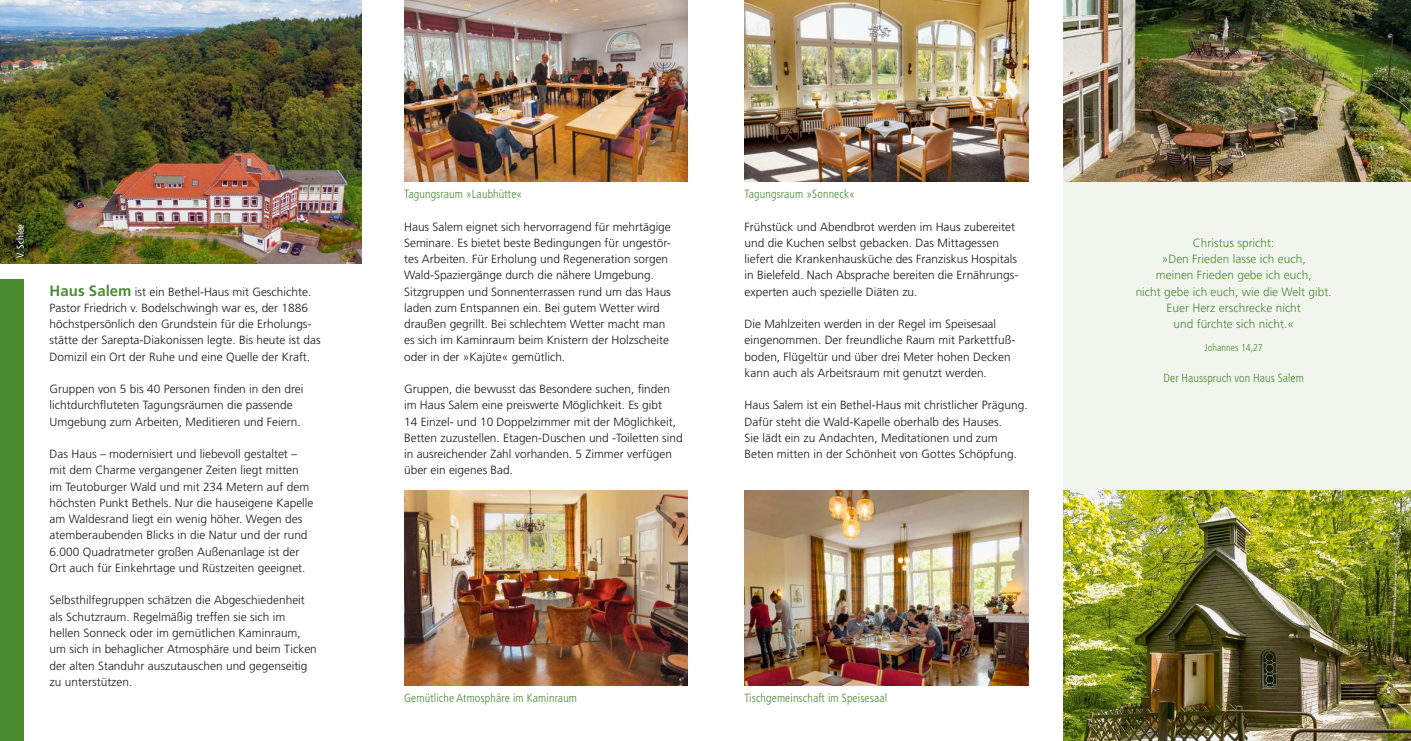
<style>
.page{position:relative;width:1411px;height:741px;background:#fff}
.page>*{position:absolute;margin:0;border:0;box-sizing:border-box;transform-origin:0 0}
.t1{font:300 11.88px/16.2px "Frutiger";color:#1a1a18}
.t2{font:300 11.88px/16.2px "Frutiger";color:#4b8b32;text-align:center}
.t3{font:300 condensed 11.88px "Frutiger";letter-spacing:.01em;color:#4b8b32}
.t4{font:300 condensed 10px "Frutiger";color:#4b8b32}
.t5{font:condensed 10px "Frutiger";letter-spacing:.01em;color:#fff}
.s1{font-weight:700;font-size:15px;color:#4b8b32}
</style>
<div class="page">
<img style="left:404px;top:0;width:283px;height:182px">
<img style="left:404px;top:490px;width:283px;height:195px">
<div style="left:0;top:279px;width:24px;height:462px;background:#4b8b32"></div>
<img style="left:0;top:0;width:361px;height:263px">
<img style="left:744px;top:490px;width:284px;height:195px">
<img style="left:744px;top:0;width:284px;height:182px">
<div style="left:1063px;top:175px;width:347px;height:566px;background:#f0f5ee"></div>
<img style="left:1063px;top:0;width:347px;height:182px">
<img style="left:1063px;top:490px;width:347px;height:251px">
<p class="t3" style="left:404px;top:187px;width:120px">Tagungsraum »Laubhütte«</p>
<p class="t3" style="left:744px;top:187px;width:112px">Tagungsraum »Sonneck«</p>
<p class="t1" style="left:404px;top:218px;width:268px">Haus Salem eignet sich hervorragend für mehrtägige Seminare. Es bietet beste Bedingungen für ungestör&shy;tes Arbeiten. Für Erholung und Regeneration sorgen Wald-Spaziergänge durch die nähere Umgebung.<br>Sitzgruppen und Sonnenterrassen rund um das Haus laden zum Entspannen ein. Bei gutem Wetter wird draußen gegrillt. Bei schlechtem Wetter macht man es sich im Kaminraum beim Knistern der Holzscheite oder in der »Kajüte« gemütlich.</p>
<p class="t1" style="left:404px;top:381px;width:280px">Gruppen, die bewusst das Besondere suchen, finden im Haus Salem eine preiswerte Möglichkeit. Es gibt<br>14 Einzel- und 10 Doppelzimmer mit der Möglichkeit, Betten zuzustellen. Etagen-Duschen und -Toiletten sind in ausreichender Zahl vorhanden. 5 Zimmer verfügen über ein eigenes Bad.</p>
<p class="t5" style="left:15px;top:258px;width:35px;rotate:-90deg">V. Schlee</p>
<p class="t1" style="left:744px;top:218px;width:275px">Frühstück und Abendbrot werden im Haus zubereitet und die Kuchen selbst gebacken. Das Mittagessen liefert die Krankenhausküche des Franziskus Hospitals in Bielefeld. Nach Absprache bereiten die Ernährungs&shy;experten auch spezielle Diäten zu.</p>
<p class="t1" style="left:744px;top:316px;width:271px">Die Mahlzeiten werden in der Regel im Speisesaal eingenommen. Der freundliche Raum mit Parkettfuß&shy;boden, Flügeltür und über drei Meter hohen Decken kann auch als Arbeitsraum mit genutzt werden.</p>
<p class="t1" style="left:744px;top:397px;width:285px">Haus Salem ist ein Bethel-Haus mit christlicher Prägung.<br>Dafür steht die Wald-Kapelle oberhalb des Hauses.<br>Sie lädt ein zu Andachten, Meditationen und zum Beten mitten in der Schönheit von Gottes Schöpfung.</p>
<p class="t1" style="left:50px;top:283px;width:272px"><span class="s1">Haus Salem</span> ist ein Bethel-Haus mit Geschichte.<br>Pastor Friedrich v. Bodelschwingh war es, der 1886 höchstpersönlich den Grundstein für die Erholungs&shy;stätte der Sarepta-Diakonissen legte. Bis heute ist das Domizil ein Ort der Ruhe und eine Quelle der Kraft.</p>
<p class="t1" style="left:50px;top:381px;width:255px">Gruppen von 5 bis 40 Personen finden in den drei lichtdurchfluteten Tagungsräumen die passende<br>Umgebung zum Arbeiten, Meditieren und Feiern.</p>
<p class="t1" style="left:50px;top:446px;width:265px">Das Haus – modernisiert und liebevoll gestaltet – mit dem Charme vergangener Zeiten liegt mitten im Teutoburger Wald und mit 234 Metern auf dem höchsten Punkt Bethels. Nur die hauseigene Kapelle am Waldesrand liegt ein wenig höher. Wegen des atemberaubenden Blicks in die Natur und der rund 6.000 Quadratmeter großen Außenanlage ist der Ort auch für Einkehrtage und Rüstzeiten geeignet.</p>
<p class="t1" style="left:50px;top:592px;width:269px">Selbsthilfegruppen schätzen die Abgeschiedenheit als Schutzraum. Regelmäßig treffen sie sich im hellen Sonneck oder im gemütlichen Kaminraum, um sich in behaglicher Atmosphäre und beim Ticken der alten Standuhr auszutauschen und gegenseitig zu unterstützen.</p>
<p class="t3" style="left:404px;top:691px;width:174px">Gemütliche Atmosphäre im Kaminraum</p>
<p class="t3" style="left:744px;top:691px;width:144px">Tischgemeinschaft im Speisesaal</p>
<p class="t2" style="left:1135px;top:234px;width:197px">Christus spricht:<br>»Den Frieden lasse ich euch,<br>meinen Frieden gebe ich euch,<br>nicht gebe ich euch, wie die Welt gibt.<br>Euer Herz erschrecke nicht<br>und fürchte sich nicht.«</p>
<p class="t4" style="left:1204px;top:341px;width:59px">Johannes 14,27</p>
<p class="t3" style="left:1163px;top:371px;width:142px">Der Hausspruch von Haus Salem</p>
</div>
